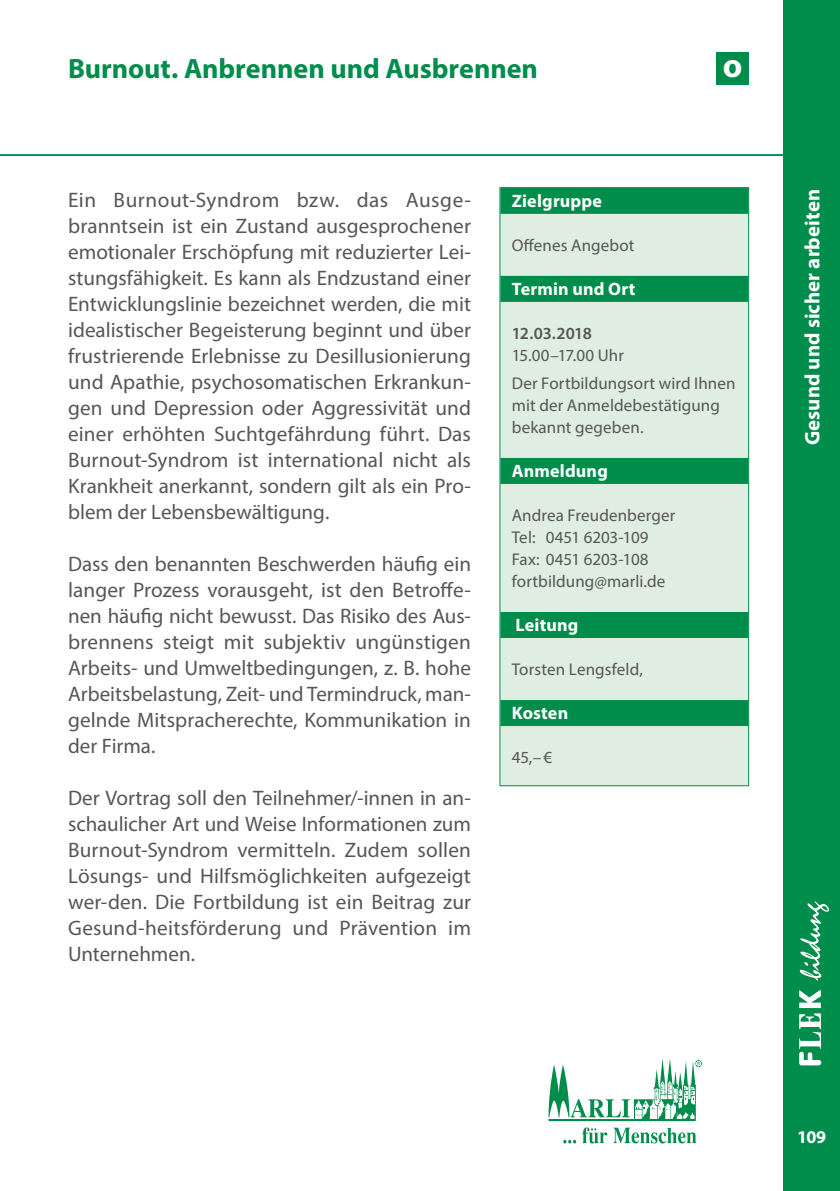
<style>
.page{position:relative;width:840px;height:1191px;background:#fff}
.page>*{position:absolute;margin:0;border:0;box-sizing:border-box;transform-origin:0 0}
.t1{font:700 34px "Myriad Pro";color:#fff}
.t2{font:700 28px "Myriad Pro";color:#008d4c}
.t3{font:21px/26px "Myriad Pro";color:#565655;text-align:justify}
.t4{font:700 21px "Myriad Pro";letter-spacing:.005em;color:#fff}
.t5{font:700 18px "Myriad Pro";letter-spacing:.01em;color:#fff}
.t6{font:17px/22px "Myriad Pro";letter-spacing:.01em;color:#565655}
.t7{font:600 17px "Myriad Pro";letter-spacing:-.03em;color:#565655}
</style>
<div class="page">
<div style="left:782px;top:0;width:57px;height:1191px;background:#008d4c"></div>
<svg style="left:799px;top:901px;width:29px;height:79px"></svg>
<hr style="left:0;top:154px;width:839px;height:2px;background:#008d4c">
<div style="left:499px;top:188px;width:249px;height:597px;background:#e0ede3"></div>
<div style="left:500px;top:188px;width:247px;height:26px;background:#008d4c"></div>
<div style="left:500px;top:276px;width:247px;height:26px;background:#008d4c"></div>
<div style="left:500px;top:458px;width:247px;height:26px;background:#008d4c"></div>
<div style="left:500px;top:612px;width:247px;height:26px;background:#008d4c"></div>
<div style="left:500px;top:700px;width:247px;height:26px;background:#008d4c"></div>
<div style="left:499px;top:187px;width:249px;height:599px;border:1px solid #008d4c"></div>
<div style="left:715px;top:52px;width:33px;height:33px;background:#008d4c"></div>
<svg style="left:563px;top:1139px;width:13px;height:4px"></svg>
<svg style="left:582px;top:1127px;width:114px;height:16px"></svg>
<svg style="left:548px;top:1059px;width:153px;height:62px"></svg>
<h2 class="t2" style="left:68px;top:50px;width:471px">Burnout. Anbrennen und Ausbrennen</h2>
<h1 class="t1" style="left:722px;top:44px;width:21px">o</h1>
<p class="t3" style="left:68px;top:187px;width:404px">Ein Burnout-Syndrom bzw. das Ausge&shy;branntsein ist ein Zustand ausgesprochener emotionaler Erschöpfung mit reduzierter Lei&shy;stungsfähigkeit. Es kann als Endzustand einer Entwicklungslinie bezeichnet werden, die mit idealistischer Begeisterung beginnt und über frustrierende Erlebnisse zu Desillusionierung und Apathie, psychosomatischen Erkrankun&shy;gen und Depression oder Aggressivität und einer erhöhten Suchtgefährdung führt. Das Burnout-Syndrom ist international nicht als Krankheit anerkannt, sondern gilt als ein Pro&shy;blem der Lebensbewältigung.</p>
<p class="t3" style="left:68px;top:551px;width:404px">Dass den benannten Beschwerden häufig ein langer Prozess vorausgeht, ist den Betroffe&shy;nen häufig nicht bewusst. Das Risiko des Aus&shy;brennens steigt mit subjektiv ungünstigen Arbeits- und Umweltbedingungen, z. B. hohe Arbeitsbelastung, Zeit- und Termindruck, man&shy;gelnde Mitspracherechte, Kommunikation in der Firma.</p>
<p class="t3" style="left:68px;top:785px;width:404px">Der Vortrag soll den Teilnehmer/-innen in an&shy;schaulicher Art und Weise Informationen zum Burnout-Syndrom vermitteln. Zudem sollen Lösungs- und Hilfsmöglichkeiten aufgezeigt wer-den. Die Fortbildung ist ein Beitrag zur Gesund-heitsförderung und Prävention im Unternehmen.</p>
<p class="t5" style="left:511px;top:189px;width:92px">Zielgruppe</p>
<p class="t6" style="left:511px;top:234px;width:124px">Offenes Angebot</p>
<p class="t5" style="left:511px;top:277px;width:125px">Termin und Ort</p>
<p class="t7" style="left:511px;top:322px;width:81px">12.03.2018</p>
<p class="t6" style="left:511px;top:341px;width:225px;line-height:28px">15.00–17.00 Uhr<br>Der Fortbildungsort wird Ihnen</p>
<p class="t6" style="left:511px;top:394px;width:210px">mit der Anmeldebestätigung bekannt gegeben.</p>
<p class="t5" style="left:511px;top:459px;width:97px">Anmeldung</p>
<p class="t6" style="left:511px;top:504px;width:165px">Andrea Freudenberger<br>Tel: 0451 6203-109<br>Fax: 0451 6203-108 fortbildung@marli.de</p>
<p class="t5" style="left:515px;top:613px;width:64px">Leitung</p>
<p class="t6" style="left:511px;top:658px;width:133px">Torsten Lengsfeld,</p>
<p class="t5" style="left:511px;top:701px;width:58px">Kosten</p>
<p class="t6" style="left:511px;top:746px;width:42px">45,–€</p>
<p class="t4" style="left:798px;top:445px;width:258px;rotate:-90deg">Gesund und sicher arbeiten</p>
<p class="t5" style="left:796px;top:1125px;width:31px">109</p>
</div>
